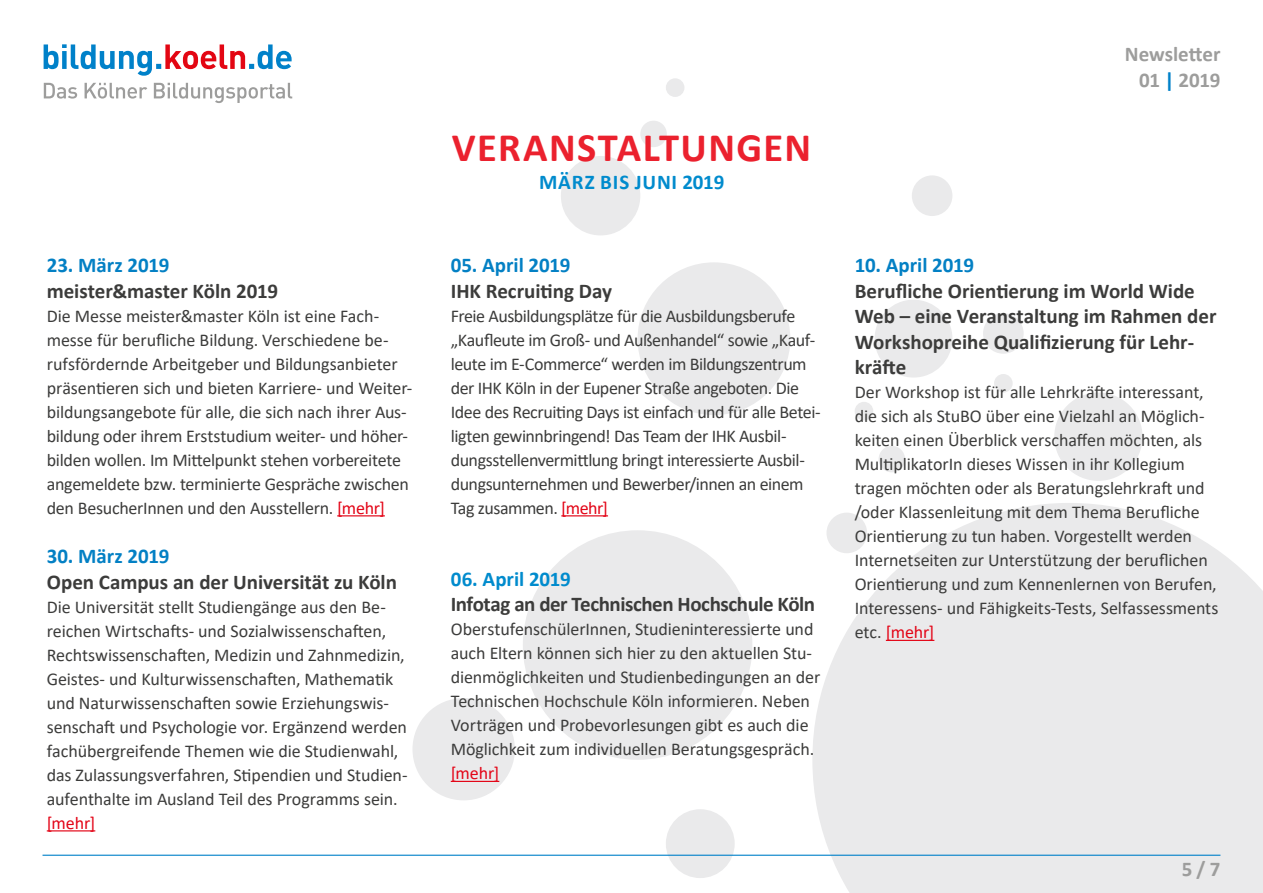
<style>
.page{position:relative;width:1263px;height:893px;background:#fff}
.page>*{position:absolute;margin:0;border:0;box-sizing:border-box;transform-origin:0 0}
.t1{font:700 40.5px "Calibri";letter-spacing:.035em;color:#eb212e}
.t2{font:700 21px/25.5px "Calibri";letter-spacing:-.005em;color:#3c3c3b}
.t3{font:700 21px "Calibri";letter-spacing:-.005em;color:#0380c4}
.t4{font:700 21px/25.2px "Calibri";letter-spacing:-.005em;color:#9d9d9c;text-align:right}
.t5{font:700 21px "Calibri";letter-spacing:.035em;color:#008bcd}
.t6{font:700 21px "Calibri";color:#008bcd}
.t7{font:18px/24px "Calibri";letter-spacing:-.01em;color:#3c3c3b}
.t8{font:18px "Calibri";letter-spacing:-.005em;color:#e30517}
.s1{color:#e30517}
.s2{color:#0081c9}
</style>
<div class="page">
<div style="left:523px;top:530px;width:229px;height:230px;background:#eaeaeb;border-radius:50%"></div>
<div style="left:666px;top:809px;width:69px;height:69px;background:#eaeaeb;border-radius:50%"></div>
<div style="left:412px;top:698px;width:103px;height:102px;background:#eaeaeb;border-radius:50%"></div>
<svg style="left:812px;top:503px;width:451px;height:390px;background:#ececed"></svg>
<div style="left:1054px;top:393px;width:88px;height:88px;background:#eaeaeb;border-radius:50%"></div>
<div style="left:638px;top:262px;width:152px;height:153px;background:#eaeaeb;border-radius:50%"></div>
<div style="left:878px;top:446px;width:27px;height:26px;background:#eaeaeb;border-radius:50%"></div>
<div style="left:855px;top:402px;width:18px;height:18px;background:#eaeaeb;border-radius:50%"></div>
<div style="left:874px;top:300px;width:78px;height:78px;background:#eaeaeb;border-radius:50%"></div>
<div style="left:994px;top:374px;width:19px;height:19px;background:#eaeaeb;border-radius:50%"></div>
<div style="left:983px;top:313px;width:41px;height:41px;background:#eaeaeb;border-radius:50%"></div>
<div style="left:912px;top:175px;width:40px;height:41px;background:#eaeaeb;border-radius:50%"></div>
<div style="left:666px;top:78px;width:18px;height:19px;background:#eaeaeb;border-radius:50%"></div>
<div style="left:640px;top:121px;width:27px;height:26px;background:#eaeaeb;border-radius:50%"></div>
<div style="left:561px;top:156px;width:79px;height:79px;background:#eaeaeb;border-radius:50%"></div>
<hr style="left:337px;top:515px;width:48px;height:1px;background:#e30517">
<hr style="left:47px;top:830px;width:48px;height:1px;background:#e30517">
<hr style="left:561px;top:515px;width:47px;height:1px;background:#e30517">
<hr style="left:451px;top:781px;width:48px;height:1px;background:#e30517">
<hr style="left:886px;top:640px;width:48px;height:1px;background:#e30517">
<hr style="left:43px;top:855px;width:1177px;height:1px;background:#0081c9">
<svg style="left:44px;top:44px;width:248px;height:32px"></svg>
<svg style="left:44px;top:83px;width:248px;height:20px"></svg>
<p class="t3" style="left:47px;top:250px;width:124px">23. März 2019</p>
<p class="t2" style="left:47px;top:278px;width:233px">meister&amp;master Köln 2019</p>
<p class="t7" style="left:47px;top:303px;width:367px">Die Messe meister&amp;master Köln ist eine Fach&shy;messe für berufliche Bildung. Verschiedene be&shy;rufsfördernde Arbeitgeber und Bildungsanbieter präsentieren sich und bieten Karriere- und Weiter&shy;bildungsangebote für alle, die sich nach ihrer Aus&shy;bildung oder ihrem Erststudium weiter- und höher&shy;bilden wollen. Im Mittelpunkt stehen vorbereitete angemeldete bzw. terminierte Gespräche zwischen den BesucherInnen und den Ausstellern. <span class="s1">[mehr]</span></p>
<p class="t3" style="left:47px;top:541px;width:124px">30. März 2019</p>
<p class="t2" style="left:47px;top:569px;width:352px">Open Campus an der Universität zu Köln</p>
<p class="t7" style="left:47px;top:594px;width:362px">Die Universität stellt Studiengänge aus den Be&shy;reichen Wirtschafts- und Sozialwissenschaften, Rechtswissenschaften, Medizin und Zahnmedizin, Geistes- und Kulturwissenschaften, Mathematik und Naturwissenschaften sowie Erziehungswis&shy;senschaft und Psychologie vor. Ergänzend werden fachübergreifende Themen wie die Studienwahl, das Zulassungsverfahren, Stipendien und Studien&shy;aufenthalte im Ausland Teil des Programms sein.</p>
<p class="t8" style="left:47px;top:810px;width:50px">[mehr]</p>
<h1 class="t1" style="left:452px;top:119px;width:361px">VERANSTALTUNGEN</h1>
<p class="t5" style="left:539px;top:168px;width:187px">MÄRZ BIS JUNI 2019</p>
<p class="t3" style="left:451px;top:250px;width:121px">05. April 2019</p>
<p class="t2" style="left:451px;top:278px;width:163px">IHK Recruiting Day</p>
<p class="t7" style="left:451px;top:303px;width:371px">Freie Ausbildungsplätze für die Ausbildungsberufe „Kaufleute im Groß- und Außenhandel“ sowie „Kauf&shy;leute im E-Commerce“ werden im Bildungszentrum der IHK Köln in der Eupener Straße angeboten. Die Idee des Recruiting Days ist einfach und für alle Betei&shy;ligten gewinnbringend! Das Team der IHK Ausbil&shy;dungsstellenvermittlung bringt interessierte Ausbil&shy;dungsunternehmen und Bewerber/innen an einem Tag zusammen. <span class="s1">[mehr]</span></p>
<p class="t6" style="left:451px;top:564px;width:122px">06. April 2019</p>
<p class="t2" style="left:451px;top:591px;width:366px">Infotag an der Technischen Hochschule Köln</p>
<p class="t7" style="left:451px;top:617px;width:371px">OberstufenschülerInnen, Studieninteressierte und auch Eltern können sich hier zu den aktuellen Stu&shy;dienmöglichkeiten und Studienbedingungen an der Technischen Hochschule Köln informieren. Neben Vorträgen und Probevorlesungen gibt es auch die Möglichkeit zum individuellen Beratungsgespräch.</p>
<p class="t8" style="left:451px;top:761px;width:50px">[mehr]</p>
<p class="t4" style="left:1125px;top:42px;width:97px">Newsletter<br>01 <span class="s2">|</span> 2019</p>
<p class="t3" style="left:855px;top:250px;width:121px">10. April 2019</p>
<p class="t2" style="left:855px;top:278px;width:363px">Berufliche Orientierung im World Wide<br>Web – eine Veranstaltung im Rahmen der<br>Workshopreihe Qualifizierung für Lehr&shy;kräfte</p>
<p class="t7" style="left:855px;top:380px;width:365px">Der Workshop ist für alle Lehrkräfte interessant, die sich als StuBO über eine Vielzahl an Möglich&shy;keiten einen Überblick verschaffen möchten, als MultiplikatorIn dieses Wissen in ihr Kollegium tragen möchten oder als Beratungslehrkraft und /oder Klassenleitung mit dem Thema Berufliche Orientierung zu tun haben. Vorgestellt werden Internetseiten zur Unterstützung der beruflichen Orientierung und zum Kennenlernen von Berufen, Interessens- und Fähigkeits-Tests, Selfassessments etc. <span class="s1">[mehr]</span></p>
<p class="t4" style="left:1182px;top:856px;width:40px">5 / 7</p>
</div>
